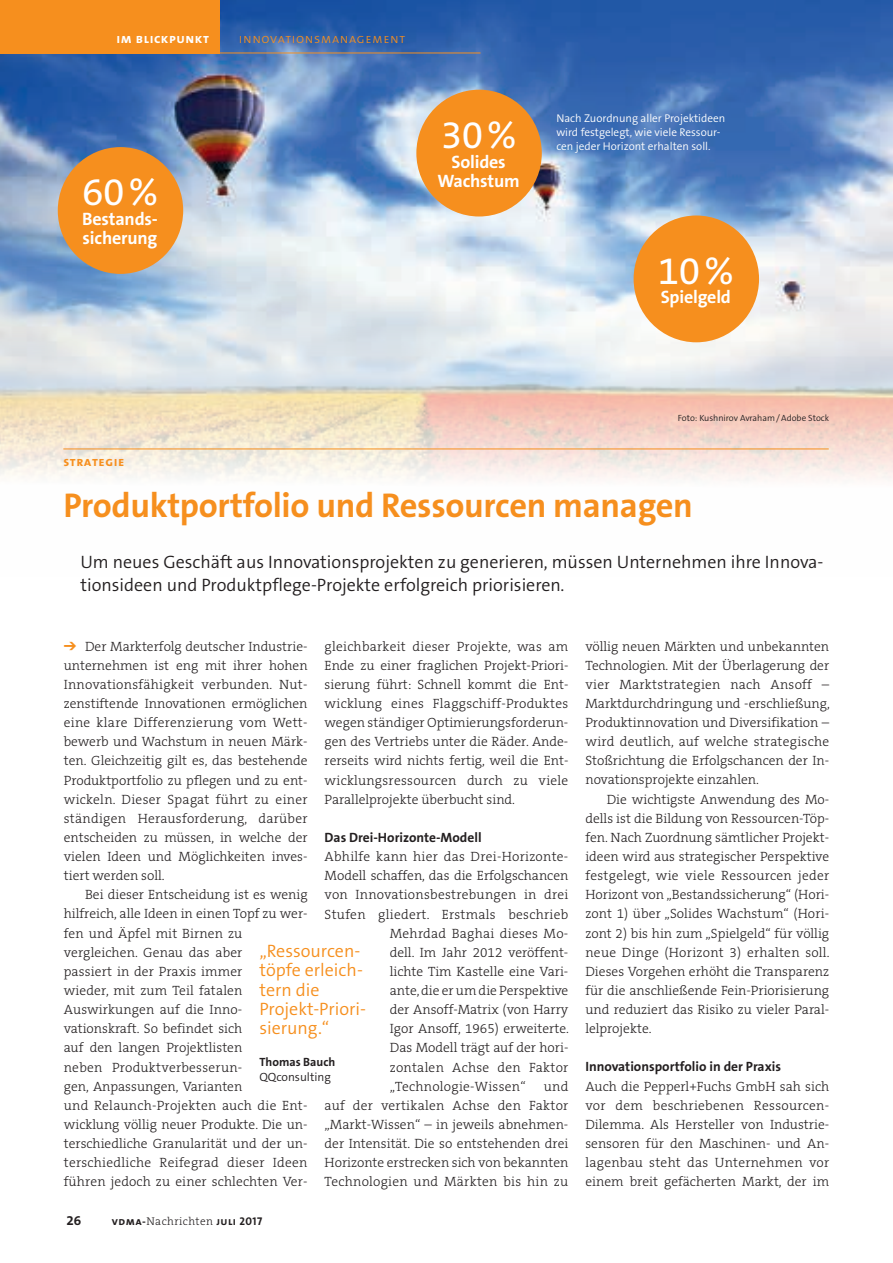
<style>
.page{position:relative;width:893px;height:1263px;background:#fff}
.page>*{position:absolute;margin:0;border:0;box-sizing:border-box;transform-origin:0 0}
.t1{font:39px "The Sans B W5 Plain";color:#fff}
.t2{font:700 34.5px "The Sans B W7";letter-spacing:-.01em;color:#f68f1e}
.t3{font:300 18px/22.5px "The Sans B W4";color:#231f20}
.t4{font:300 18px/19.2px "The Sans B W4";color:#f68f1e}
.t5{font:700 18px/19.5px "The Sans B W7";letter-spacing:-.01em;color:#fff}
.t6{font:300 13.5px/19.2px "The Serif B W3";color:#231f20;text-align:justify}
.t7{font:300 13.5px "The Serif B W3";letter-spacing:.02em;color:#231f20}
.t8{font:700 13.5px "The Sans B W7";color:#231f20}
.t9{font:13.5px "The Sans Light Caps";letter-spacing:.04em;color:#f68f1e}
.t10{font:13.5px "The Sans Bold Caps";letter-spacing:.04em;color:#fff}
.t11{font:13.5px "The Sans Bold Caps";letter-spacing:.04em;color:#f68f1e}
.t12{font:300 12px "The Sans B W4";color:#231f20}
.t13{font:700 12px "The Sans B W7";color:#231f20}
.t14{font:300 11.25px/14.2px "The Sans B W4";color:#fff}
.t15{font:11.25px "The Sans Bold Caps";letter-spacing:.04em;color:#231f20}
.t16{font:300 9px "The Sans B W4";color:#231f20}
.s1{font-family:"The Serif B W3";font-weight:300}
</style>
<div class="page">
<img style="left:0;top:0;width:893px;height:480px">
<div style="left:0;top:0;width:220px;height:53px;background:#f68f1e"></div>
<hr style="left:220px;top:53px;width:260px;height:1px;background:#f68f1e">
<hr style="left:63px;top:449px;width:766px;height:1px;background:#f68f1e">
<div style="left:58px;top:147px;width:125px;height:127px;background:#f68f1e;border-radius:50%"></div>
<div style="left:416px;top:90px;width:126px;height:126px;background:#f68f1e;border-radius:50%"></div>
<div style="left:634px;top:215px;width:125px;height:127px;background:#f68f1e;border-radius:50%"></div>
<p class="t10" style="left:116px;top:27px;width:94px">im blickpunkt</p>
<p class="t9" style="left:239px;top:27px;width:168px">innovationsmanagement</p>
<h1 class="t1" style="left:82px;top:167px;width:77px">60%</h1>
<h3 class="t5" style="left:82px;top:209px;width:77px">Bestands&shy;sicherung</h3>
<h1 class="t1" style="left:441px;top:110px;width:77px">30%</h1>
<h3 class="t5" style="left:437px;top:152px;width:84px;text-align:center">Solides<br>Wachstum</h3>
<p class="t14" style="left:556px;top:111px;width:170px">Nach Zuordnung aller Projektideen wird festgelegt, wie viele Ressour&shy;cen jeder Horizont erhalten soll.</p>
<h1 class="t1" style="left:658px;top:245px;width:77px">10%</h1>
<h3 class="t5" style="left:661px;top:287px;width:72px">Spielgeld</h3>
<p class="t16" style="left:678px;top:412px;width:153px">Foto: Kushnirov Avraham/Adobe Stock</p>
<p class="t11" style="left:63px;top:450px;width:62px">strategie</p>
<h2 class="t2" style="left:63px;top:483px;width:631px">Produktportfolio und Ressourcen managen</h2>
<h3 class="t3" style="left:80px;top:551px;width:744px">Um neues Geschäft aus Innovationsprojekten zu generieren, müssen Unternehmen ihre Innova&shy;tionsideen und Produktpflege-Projekte erfolgreich priorisieren.</h3>
<p class="t6" style="left:64px;top:636px;width:245px;text-indent:21px">Der Markterfolg deutscher Industrie&shy;unternehmen ist eng mit ihrer hohen Innovationsfähigkeit verbunden. Nut&shy;zenstiftende Innovationen ermöglichen eine klare Differenzierung vom Wett&shy;bewerb und Wachstum in neuen Märk&shy;ten. Gleichzeitig gilt es, das bestehende Produktportfolio zu pflegen und zu ent&shy;wickeln. Dieser Spagat führt zu einer ständigen Herausforderung, darüber entscheiden zu müssen, in welche der vielen Ideen und Möglichkeiten inves&shy;tiert werden soll.</p>
<p class="t6" style="left:64px;top:885px;width:245px;text-align:left;text-indent:21px">Bei dieser Entscheidung ist es wenig hilfreich, alle Ideen in einen Topf zu wer&shy;fen und Äpfel mit Birnen zu vergleichen. Genau das aber<br>passiert in der Praxis immer<br>wieder, mit zum Teil fatalen Auswirkungen auf die Inno&shy;vationskraft. So befindet sich<br>auf den langen Projektlisten<br>neben Produktverbesserun-<br>gen, Anpassungen, Varianten<br>und Relaunch-Projekten auch die Ent&shy;wicklung völlig neuer Produkte. Die un&shy;terschiedliche Granularität und der un&shy;terschiedliche Reifegrad dieser Ideen führen jedoch zu einer schlechten Ver-</p>
<p class="t6" style="left:325px;top:636px;width:245px">gleichbarkeit dieser Projekte, was am Ende zu einer fraglichen Projekt-Priori&shy;sierung führt: Schnell kommt die Ent&shy;wicklung eines Flaggschiff-Produktes wegen ständiger Optimierungsforderun&shy;gen des Vertriebs unter die Räder. Ande&shy;rerseits wird nichts fertig, weil die Ent&shy;wicklungsressourcen durch zu viele Parallelprojekte überbucht sind.</p>
<p class="t8" style="left:325px;top:829px;width:159px">Das Drei-Horizonte-Modell</p>
<p class="t7" style="left:325px;top:848px;width:245px">Abhilfe kann hier das Drei-Horizonte-</p>
<p class="t6" style="left:325px;top:866px;width:245px">Modell schaffen, das die Erfolgschancen</p>
<p class="t7" style="left:325px;top:886px;width:245px">von Innovationsbestrebungen in drei</p>
<p class="t7" style="left:325px;top:905px;width:245px">Stufen gliedert. Erstmals beschrieb</p>
<p class="t7" style="left:390px;top:924px;width:180px">Mehrdad Baghai dieses Mo-</p>
<p class="t6" style="left:390px;top:943px;width:180px">dell. Im Jahr 2012 veröffent-</p>
<p class="t6" style="left:390px;top:962px;width:180px">lichte Tim Kastelle eine Vari-</p>
<p class="t6" style="left:390px;top:981px;width:180px">ante, die er um die Perspektive</p>
<p class="t6" style="left:390px;top:1000px;width:180px">der Ansoff-Matrix (von Harry</p>
<p class="t6" style="left:390px;top:1019px;width:181px">Igor Ansoff, 1965) erweiterte.</p>
<p class="t6" style="left:390px;top:1038px;width:180px">Das Modell trägt auf der hori-</p>
<p class="t7" style="left:390px;top:1058px;width:180px">zontalen Achse den Faktor</p>
<p class="t7" style="left:390px;top:1077px;width:138px">„Technologie-Wissen“</p>
<h3 class="t4" style="left:259px;top:942px;width:108px">„Ressourcen&shy;töpfe erleich&shy;tern die<br>Projekt-Priori&shy;sierung.“</h3>
<p class="t13" style="left:259px;top:1054px;width:77px">Thomas Bauch</p>
<p class="t12" style="left:259px;top:1069px;width:73px">QQconsulting</p>
<p class="t6" style="left:325px;top:1076px;width:245px;text-indent:219px">und auf der vertikalen Achse den Faktor „Markt-Wissen“ – in jeweils abnehmen&shy;der Intensität. Die so entstehenden drei Horizonte erstrecken sich von bekannten Technologien und Märkten bis hin zu</p>
<p class="t8" style="left:66px;top:1211px;width:16px">26</p>
<p class="t15" style="left:112px;top:1211px;width:152px">vdma-<span class="s1">Nachrichten</span> juli 2017</p>
<p class="t6" style="left:585px;top:636px;width:246px">völlig neuen Märkten und unbekannten Technologien. Mit der Überlagerung der vier Marktstrategien nach Ansoff – Marktdurchdringung und -erschließung, Produktinnovation und Diversifikation – wird deutlich, auf welche strategische Stoßrichtung die Erfolgschancen der In&shy;novationsprojekte einzahlen.</p>
<p class="t6" style="left:585px;top:789px;width:246px;text-align:left;text-indent:21px">Die wichtigste Anwendung des Mo&shy;dells ist die Bildung von Ressourcen-Töp&shy;fen. Nach Zuordnung sämtlicher Projekt&shy;ideen wird aus strategischer Perspektive festgelegt, wie viele Ressourcen jeder Horizont von „Bestandssicherung“ (Hori&shy;zont 1) über „Solides Wachstum“ (Hori&shy;zont 2) bis hin zum „Spielgeld“ für völlig neue Dinge (Horizont 3) erhalten soll.<br>Dieses Vorgehen erhöht die Transparenz für die anschließende Fein-Priorisierung und reduziert das Risiko zu vieler Paral&shy;lelprojekte.</p>
<p class="t8" style="left:585px;top:1058px;width:197px">Innovationsportfolio in der Praxis</p>
<p class="t6" style="left:585px;top:1076px;width:245px">Auch die Pepperl+Fuchs GmbH sah sich vor dem beschriebenen Ressourcen-Dilemma. Als Hersteller von Industrie&shy;sensoren für den Maschinen- und An&shy;lagenbau steht das Unternehmen vor einem breit gefächerten Markt, der im</p>
</div>
